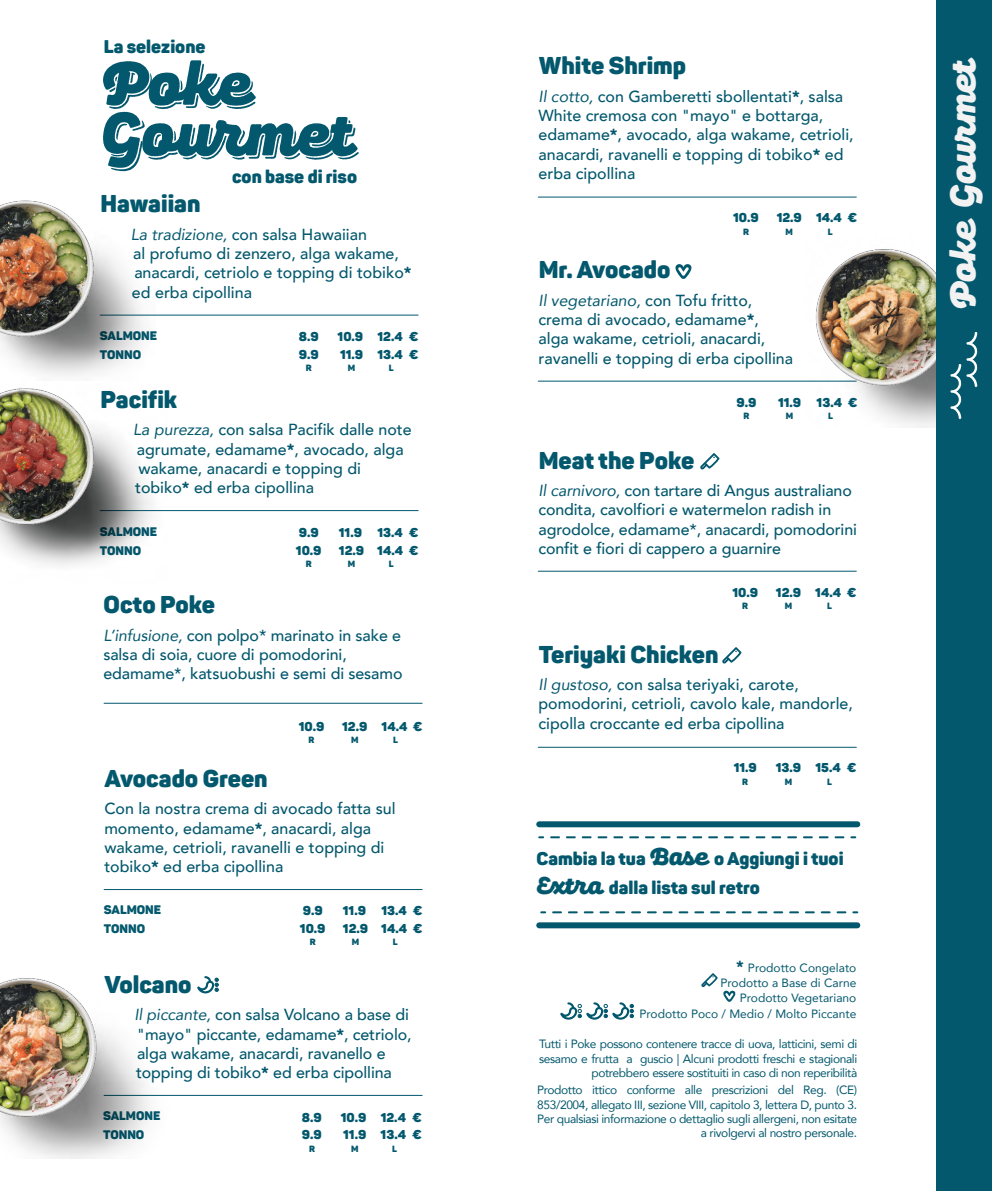
<style>
.page{position:relative;width:992px;height:1191px;background:#fff}
.page>*{position:absolute;margin:0;border:0;box-sizing:border-box;transform-origin:0 0}
.t1{font:60px/50.6px "Panton Rust Scr Black Base Sh";color:#03586d}
.t2{font:35.2px "Panton Rust Scr Black Base";color:#f2f2f2}
.t3{font:900 24px "Panton";color:#03586d}
.t4{font:900 18.2px/28.8px "Panton";color:#03586d}
.t5{font:500 16px/19.2px "Avenir";color:#03586d}
.t6{font:900 12.6px/17.4px "Panton";color:#03586d}
.t7{font:900 12.2px "Panton";color:#03586d}
.t8{font:12px/14.4px "Avenir";letter-spacing:-.035em;color:#03586d;text-align:right}
.t9{font:12px "Avenir";color:#03586d}
.t10{font:900 9px "Panton";color:#03586d}
.s1{font-weight:400;font-style:italic}
.s2{font-weight:900}
.s3{font-family:"Panton Rust Scr Black Base";font-weight:400;font-size:24px}
.s4{font-weight:900;font-size:16px}
</style>
<div class="page">
<hr style="left:104px;top:703px;width:318px;height:1px;background:#03586d">
<hr style="left:104px;top:1095px;width:318px;height:1px;background:#03586d">
<hr style="left:100px;top:315px;width:318px;height:1px;background:#03586d">
<hr style="left:100px;top:510px;width:318px;height:1px;background:#03586d">
<hr style="left:104px;top:889px;width:318px;height:1px;background:#03586d">
<div style="left:539px;top:821px;width:318px;height:6px;background:#03586d"></div>
<svg style="left:551px;top:836px;width:304px;height:2px"></svg>
<div style="left:539px;top:922px;width:318px;height:6px;background:#03586d"></div>
<svg style="left:541px;top:911px;width:304px;height:2px"></svg>
<hr style="left:538px;top:197px;width:318px;height:1px;background:#03586d">
<svg style="left:675px;top:264px;width:17px;height:15px"></svg>
<hr style="left:538px;top:381px;width:318px;height:1px;background:#03586d">
<hr style="left:538px;top:571px;width:318px;height:1px;background:#03586d">
<svg style="left:197px;top:976px;width:22px;height:17px"></svg>
<svg style="left:723px;top:990px;width:13px;height:12px"></svg>
<svg style="left:560px;top:1002px;width:74px;height:17px"></svg>
<svg style="left:701px;top:973px;width:16px;height:14px"></svg>
<hr style="left:538px;top:747px;width:318px;height:1px;background:#03586d">
<svg style="left:722px;top:647px;width:19px;height:16px"></svg>
<svg style="left:700px;top:453px;width:19px;height:16px"></svg>
<img style="left:0;top:978px;width:175px;height:180px">
<img style="left:805px;top:249px;width:131px;height:178px">
<img style="left:0;top:200px;width:155px;height:176px">
<img style="left:0;top:388px;width:167px;height:177px">
<div style="left:936px;top:0;width:56px;height:1191px;background:#03586d"></div>
<svg style="left:950px;top:332px;width:28px;height:87px"></svg>
<p class="t4" style="left:104px;top:31px;width:103px">La selezione</p>
<h1 class="t1" style="left:100px;top:60px;width:261px">Poke<br>Gourmet</h1>
<p class="t4" style="left:232px;top:161px;width:127px">con base di riso</p>
<h3 class="t3" style="left:101px;top:188px;width:101px">Hawaiian</h3>
<p class="t5" style="left:131px;top:224px;width:282px"><span class="s1">La tradizione,</span> con salsa Hawaiian<br>al profumo di zenzero, alga wakame, anacardi, cetriolo e topping di tobiko<span class="s2">* </span>ed erba cipollina</p>
<p class="t7" style="left:100px;top:328px;width:59px">SALMONE</p>
<p class="t7" style="left:100px;top:346px;width:43px">TONNO</p>
<p class="t6" style="left:299px;top:328px;width:21px">8.9</p>
<p class="t6" style="left:409px;top:328px;width:11px">€ €</p>
<p class="t6" style="left:337px;top:328px;width:67px">10.9 12.4</p>
<p class="t6" style="left:299px;top:345px;width:21px">9.9</p>
<p class="t6" style="left:340px;top:345px;width:64px">11.9 13.4</p>
<p class="t10" style="left:306px;top:362px;width:7px">R</p>
<p class="t10" style="left:348px;top:362px;width:9px">M</p>
<p class="t10" style="left:389px;top:362px;width:6px">L</p>
<h3 class="t3" style="left:101px;top:384px;width:78px">Pacifik</h3>
<p class="t5" style="left:133px;top:419px;width:280px"><span class="s1">La purezza,</span> con salsa Pacifik dalle note agrumate, edamame<span class="s2">*</span>, avocado, alga wakame, anacardi e topping di tobiko<span class="s2">*</span> ed erba cipollina</p>
<p class="t7" style="left:100px;top:524px;width:59px">SALMONE</p>
<p class="t7" style="left:100px;top:542px;width:43px">TONNO</p>
<p class="t6" style="left:299px;top:524px;width:21px">9.9</p>
<p class="t6" style="left:409px;top:524px;width:11px">€ €</p>
<p class="t6" style="left:339px;top:524px;width:66px">11.9 13.4</p>
<p class="t6" style="left:296px;top:541px;width:27px">10.9</p>
<p class="t6" style="left:339px;top:541px;width:66px">12.9 14.4</p>
<p class="t10" style="left:306px;top:558px;width:7px">R</p>
<p class="t10" style="left:348px;top:558px;width:9px">M</p>
<p class="t10" style="left:389px;top:558px;width:6px">L</p>
<h3 class="t3" style="left:104px;top:589px;width:113px">Octo Poke</h3>
<p class="t5" style="left:103px;top:625px;width:301px"><span class="s1">L’infusione,</span> con polpo* marinato in sake e salsa di soia, cuore di pomodorini, edamame*, katsuobushi e semi di sesamo</p>
<p class="t6" style="left:299px;top:717px;width:27px">10.9</p>
<p class="t6" style="left:342px;top:717px;width:82px">12.9 14.4 €</p>
<p class="t10" style="left:309px;top:734px;width:7px">R</p>
<p class="t10" style="left:351px;top:734px;width:9px">M</p>
<p class="t10" style="left:393px;top:734px;width:6px">L</p>
<h3 class="t3" style="left:105px;top:763px;width:165px">Avocado Green</h3>
<p class="t5" style="left:104px;top:798px;width:293px">Con la nostra crema di avocado fatta sul momento, edamame<span class="s2">*</span>, anacardi, alga wakame, cetrioli, ravanelli e topping di tobiko<span class="s2">*</span> ed erba cipollina</p>
<p class="t7" style="left:104px;top:902px;width:59px">SALMONE</p>
<p class="t7" style="left:104px;top:920px;width:43px">TONNO</p>
<p class="t6" style="left:303px;top:902px;width:21px">9.9</p>
<p class="t6" style="left:413px;top:902px;width:11px">€ €</p>
<p class="t6" style="left:343px;top:902px;width:66px">11.9 13.4</p>
<p class="t6" style="left:300px;top:919px;width:27px">10.9</p>
<p class="t6" style="left:343px;top:919px;width:66px">12.9 14.4</p>
<p class="t10" style="left:310px;top:936px;width:7px">R</p>
<p class="t10" style="left:352px;top:936px;width:9px">M</p>
<p class="t10" style="left:393px;top:936px;width:6px">L</p>
<h3 class="t3" style="left:105px;top:968px;width:89px">Volcano</h3>
<p class="t5" style="left:134px;top:1004px;width:279px"><span class="s1">Il piccante,</span> con salsa Volcano a base di "mayo" piccante, edamame<span class="s2">*</span>, cetriolo, alga wakame, anacardi, ravanello e topping di tobiko<span class="s2">*</span> ed erba cipollina</p>
<p class="t7" style="left:103px;top:1108px;width:59px">SALMONE</p>
<p class="t7" style="left:103px;top:1127px;width:43px">TONNO</p>
<p class="t6" style="left:302px;top:1108px;width:21px">8.9</p>
<p class="t6" style="left:412px;top:1108px;width:11px">€ €</p>
<p class="t6" style="left:341px;top:1108px;width:67px">10.9 12.4</p>
<p class="t6" style="left:302px;top:1125px;width:21px">9.9</p>
<p class="t6" style="left:343px;top:1125px;width:64px">11.9 13.4</p>
<p class="t10" style="left:309px;top:1142px;width:7px">R</p>
<p class="t10" style="left:351px;top:1142px;width:9px">M</p>
<p class="t10" style="left:392px;top:1142px;width:6px">L</p>
<h3 class="t3" style="left:539px;top:50px;width:149px">White Shrimp</h3>
<p class="t5" style="left:538px;top:86px;width:317px"><span class="s1">Il cotto,</span> con Gamberetti sbollentati<span class="s2">*</span>, salsa White cremosa con "mayo" e bottarga, edamame<span class="s2">*</span>, avocado, alga wakame, cetrioli, anacardi, ravanelli e topping di tobiko<span class="s2">*</span> ed erba cipollina</p>
<p class="t6" style="left:733px;top:209px;width:27px">10.9</p>
<p class="t6" style="left:776px;top:209px;width:82px">12.9 14.4 €</p>
<p class="t10" style="left:743px;top:226px;width:7px">R</p>
<p class="t10" style="left:785px;top:226px;width:9px">M</p>
<p class="t10" style="left:827px;top:226px;width:6px">L</p>
<h3 class="t3" style="left:539px;top:254px;width:133px">Mr. Avocado</h3>
<p class="t5" style="left:538px;top:290px;width:256px"><span class="s1">Il vegetariano,</span> con Tofu fritto, crema di avocado, edamame<span class="s2">*</span>,<br>alga wakame, cetrioli, anacardi, ravanelli e topping di erba cipollina</p>
<p class="t6" style="left:736px;top:393px;width:21px">9.9</p>
<p class="t6" style="left:778px;top:393px;width:81px">11.9 13.4 €</p>
<p class="t10" style="left:743px;top:410px;width:7px">R</p>
<p class="t10" style="left:786px;top:410px;width:9px">M</p>
<p class="t10" style="left:828px;top:410px;width:6px">L</p>
<h3 class="t3" style="left:539px;top:444px;width:157px">Meat the Poke</h3>
<p class="t5" style="left:538px;top:480px;width:320px"><span class="s1">Il carnivoro,</span> con tartare di Angus australiano condita, cavolfiori e watermelon radish in agrodolce, edamame*, anacardi, pomodorini confit e fiori di cappero a guarnire</p>
<p class="t6" style="left:732px;top:583px;width:27px">10.9</p>
<p class="t6" style="left:776px;top:583px;width:82px">12.9 14.4 €</p>
<p class="t10" style="left:742px;top:600px;width:7px">R</p>
<p class="t10" style="left:785px;top:600px;width:9px">M</p>
<p class="t10" style="left:827px;top:600px;width:6px">L</p>
<h3 class="t3" style="left:539px;top:638px;width:181px">Teriyaki Chicken</h3>
<p class="t5" style="left:538px;top:674px;width:316px"><span class="s1">Il gustoso,</span> con salsa teriyaki, carote, pomodorini, cetrioli, cavolo kale, mandorle, cipolla croccante ed erba cipollina</p>
<p class="t6" style="left:733px;top:759px;width:25px">11.9</p>
<p class="t6" style="left:776px;top:759px;width:82px">13.9 15.4 €</p>
<p class="t10" style="left:742px;top:775px;width:7px">R</p>
<p class="t10" style="left:785px;top:775px;width:9px">M</p>
<p class="t10" style="left:827px;top:775px;width:6px">L</p>
<p class="t4" style="left:536px;top:844px;width:309px">Cambia la tua <span class="s3">Base</span> o Aggiungi i tuoi<br><span class="s3">Extra</span> dalla lista sul retro</p>
<p class="t9" style="left:736px;top:957px;width:122px"><span class="s4">*</span> Prodotto Congelato</p>
<p class="t9" style="left:739px;top:988px;width:118px">Prodotto Vegetariano</p>
<p class="t9" style="left:720px;top:973px;width:137px">Prodotto a Base di Carne</p>
<p class="t9" style="left:639px;top:1003px;width:218px">Prodotto Poco / Medio / Molto Piccante</p>
<p class="t8" style="left:539px;top:1036px;width:320px">Tutti i Poke possono contenere tracce di uova, latticini, semi di sesamo e frutta a guscio | Alcuni prodotti freschi e stagionali potrebbero essere sostituiti in caso di non reperibilità</p>
<p class="t8" style="left:537px;top:1082px;width:321px">Prodotto ittico conforme alle prescrizioni del Reg. (CE)<br>853/2004, allegato III, sezione VIII, capitolo 3, lettera D, punto 3.<br>Per qualsiasi informazione o dettaglio sugli allergeni, non esitate a rivolgervi al nostro personale.</p>
<h2 class="t2" style="left:940px;top:310px;width:256px;rotate:-90deg">Poke Gourmet</h2>
</div>
